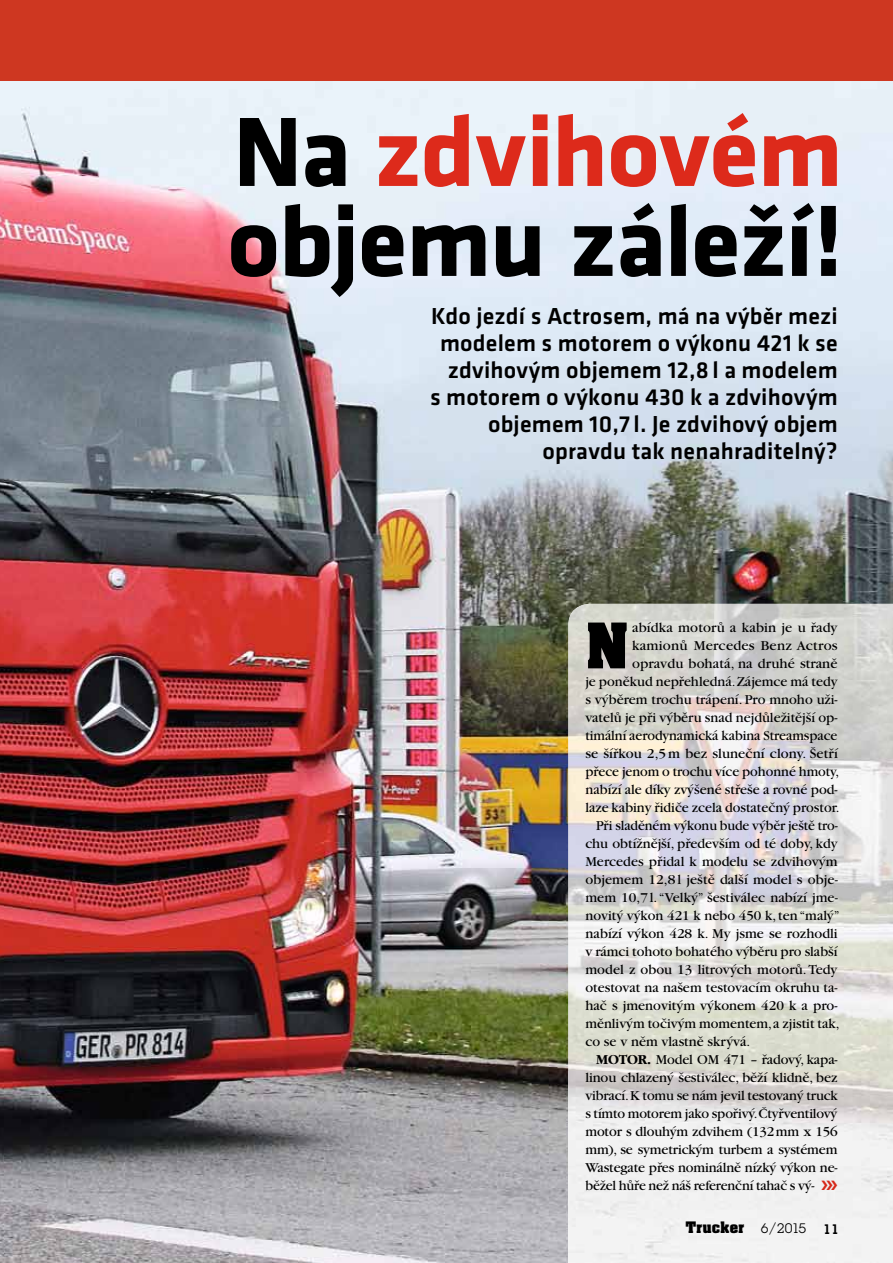
<style>
.page{position:relative;width:893px;height:1263px;background:#fff}
.page>*{position:absolute;margin:0;border:0;box-sizing:border-box;transform-origin:0 0}
.t1{font:700 102px/90px "Klavika Basic";letter-spacing:-.015em;color:#000}
.t2{font:700 53.4px "Aachen Std";color:#000;scale:1.05 1}
.t3{font:500 24px/27px "Klavika Basic";letter-spacing:.01em;color:#000;text-align:right}
.t4{font:14.25px "ITC Garamond CE";color:#000}
.t5{font:700 13.5px "Aachen Std";letter-spacing:.025em;color:#000}
.t6{font:13.5px "Zapf Dingbats Std";color:#d7291b}
.t7{font:600 13.5px "Lubalin Graph CE";color:#000}
.s1{color:#dd2a1b}
.s2{font-weight:700}
.s3{font-family:"Lubalin Graph CE";font-weight:400}
</style>
<div class="page">
<img style="left:0;top:81px;width:893px;height:1182px">
<img style="left:568px;top:604px;width:325px;height:659px">
<div style="left:0;top:0;width:893px;height:81px;background:#ce3721"></div>
<h1 class="t1" style="left:227px;top:103px;width:617px">Na <span class="s1">zdvihovém </span>objemu záleží!</h1>
<h3 class="t3" style="left:430px;top:302px;width:409px">Kdo jezdí s Actrosem, má na výběr mezi modelem s motorem o výkonu 421 k se zdvihovým objemem 12,8 l a modelem<br>s motorem o výkonu 430 k a zdvihovým objemem 10,7 l. Je zdvihový objem opravdu tak nenahraditelný?</h3>
<h2 class="t2" style="left:585px;top:607px;width:43px">N</h2>
<p class="t4" style="left:632px;top:621px;width:207px">abídka motorů a kabin je u řady</p>
<p class="t4" style="left:632px;top:639px;width:207px">kamionů Mercedes Benz Actros</p>
<p class="t4" style="left:632px;top:657px;width:207px">opravdu bohatá, na druhé straně</p>
<p class="t4" style="left:585px;top:675px;width:254px">je poněkud nepřehledná. Zájemce má tedy</p>
<p class="t4" style="left:585px;top:693px;width:254px">s výběrem trochu trápení. Pro mnoho uži-</p>
<p class="t4" style="left:585px;top:711px;width:254px">vatelů je při výběru snad nejdůležitější op-</p>
<p class="t4" style="left:585px;top:729px;width:254px">timální aerodynamická kabina Streamspace</p>
<p class="t4" style="left:585px;top:747px;width:254px">se šířkou 2,5 m bez sluneční clony. Šetří</p>
<p class="t4" style="left:585px;top:765px;width:255px">přece jenom o trochu více pohonné hmoty,</p>
<p class="t4" style="left:585px;top:783px;width:254px">nabízí ale díky zvýšené střeše a rovné pod-</p>
<p class="t4" style="left:585px;top:801px;width:256px">laze kabiny řidiče zcela dostatečný prostor.</p>
<p class="t4" style="left:596px;top:819px;width:243px">Při sladěném výkonu bude výběr ještě tro-</p>
<p class="t4" style="left:585px;top:837px;width:254px">chu obtížnější, především od té doby, kdy</p>
<p class="t4" style="left:585px;top:855px;width:254px">Mercedes přidal k modelu se zdvihovým</p>
<p class="t4" style="left:585px;top:873px;width:254px">objemem 12,8 l ještě další model s obje-</p>
<p class="t4" style="left:585px;top:891px;width:254px">mem 10,7 l. “Velký” šestiválec nabízí jme-</p>
<p class="t4" style="left:585px;top:909px;width:256px">novitý výkon 421 k nebo 450 k, ten “malý”</p>
<p class="t4" style="left:585px;top:927px;width:254px">nabízí výkon 428 k. My jsme se rozhodli</p>
<p class="t4" style="left:585px;top:945px;width:254px">v rámci tohoto bohatého výběru pro slabší</p>
<p class="t4" style="left:585px;top:963px;width:254px">model z obou 13 litrových motorů. Tedy</p>
<p class="t4" style="left:585px;top:981px;width:254px">otestovat na našem testovacím okruhu ta-</p>
<p class="t4" style="left:585px;top:999px;width:254px">hač s jmenovitým výkonem 420 k a pro-</p>
<p class="t4" style="left:585px;top:1017px;width:256px">měnlivým točivým momentem, a zjistit tak,</p>
<p class="t4" style="left:585px;top:1035px;width:166px">co se v něm vlastně skrývá.</p>
<p class="t4" style="left:596px;top:1053px;width:243px"><span class="s2">MOTOR.</span> Model OM 471 – řadový, kapa-</p>
<p class="t4" style="left:585px;top:1071px;width:254px">linou chlazený šestiválec, běží klidně, bez</p>
<p class="t4" style="left:585px;top:1089px;width:254px">vibrací. K tomu se nám jevil testovaný truck</p>
<p class="t4" style="left:585px;top:1107px;width:254px">s tímto motorem jako spořivý. Čtyřventilový</p>
<p class="t4" style="left:585px;top:1125px;width:254px">motor s dlouhým zdvihem (132 mm x 156</p>
<p class="t4" style="left:585px;top:1143px;width:254px">mm), se symetrickým turbem a systémem</p>
<p class="t4" style="left:585px;top:1161px;width:254px">Wastegate přes nominálně nízký výkon ne-</p>
<p class="t4" style="left:585px;top:1179px;width:230px">běžel hůře než náš referenční tahač s vý-</p>
<p class="t6" style="left:821px;top:1179px;width:18px">❯❯❯</p>
<p class="t5" style="left:686px;top:1218px;width:122px">Trucker <span class="s3">6/2015</span></p>
<p class="t7" style="left:823px;top:1221px;width:17px">11</p>
</div>
